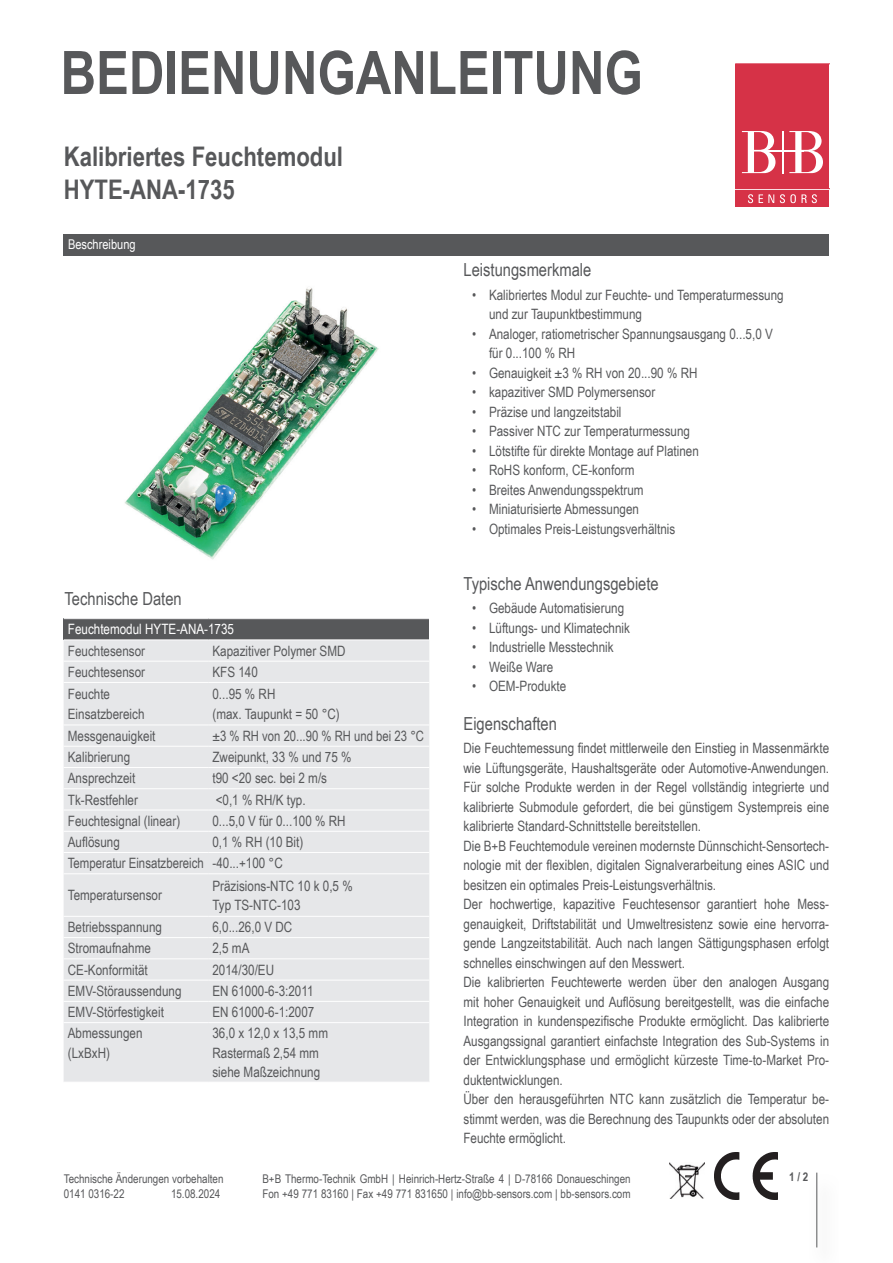
<style>
.page{position:relative;width:893px;height:1263px;background:#fff}
.page>*{position:absolute;margin:0;border:0;box-sizing:border-box;transform-origin:0 0}
.t1{font:700 60px "Arial Narrow";color:#57585a}
.t2{font:700 27px/32.4px "Arial Narrow";color:#57585a}
.t3{font:18px "Arial Narrow";color:#57585a}
.t4{font:14.25px/19.5px "Arial Narrow";color:#57585a}
.t5{font:14.25px "Arial Narrow";color:#fff}
.t6{font:13.5px "Arial Narrow";color:#fff}
.t7{font:12px/15px "Arial Narrow";color:#57585a}
.t8{font:700 12px "Arial Narrow";color:#57585a}
</style>
<div class="page">
<div style="left:64px;top:234px;width:765px;height:21px;background:#57585a"></div>
<div style="left:64px;top:619px;width:365px;height:21px;background:#57585a"></div>
<div style="left:64px;top:640px;width:365px;height:442px;background:#e6e7e9"></div>
<hr style="left:64px;top:639px;width:144px;height:1px;background:#fff">
<hr style="left:208px;top:639px;width:221px;height:1px;background:#fff">
<hr style="left:64px;top:661px;width:144px;height:1px;background:#fff">
<hr style="left:64px;top:682px;width:144px;height:1px;background:#fff">
<hr style="left:64px;top:724px;width:144px;height:1px;background:#fff">
<hr style="left:64px;top:746px;width:144px;height:1px;background:#fff">
<hr style="left:64px;top:767px;width:144px;height:1px;background:#fff">
<hr style="left:64px;top:788px;width:144px;height:1px;background:#fff">
<hr style="left:64px;top:810px;width:144px;height:1px;background:#fff">
<hr style="left:64px;top:831px;width:144px;height:1px;background:#fff">
<hr style="left:64px;top:852px;width:144px;height:1px;background:#fff">
<hr style="left:64px;top:873px;width:144px;height:1px;background:#fff">
<hr style="left:64px;top:916px;width:144px;height:1px;background:#fff">
<hr style="left:64px;top:937px;width:144px;height:1px;background:#fff">
<hr style="left:64px;top:958px;width:144px;height:1px;background:#fff">
<hr style="left:64px;top:980px;width:144px;height:1px;background:#fff">
<hr style="left:64px;top:1001px;width:144px;height:1px;background:#fff">
<hr style="left:64px;top:1022px;width:144px;height:1px;background:#fff">
<hr style="left:208px;top:661px;width:221px;height:1px;background:#fff">
<hr style="left:208px;top:682px;width:221px;height:1px;background:#fff">
<hr style="left:208px;top:724px;width:221px;height:1px;background:#fff">
<hr style="left:208px;top:746px;width:221px;height:1px;background:#fff">
<hr style="left:208px;top:767px;width:221px;height:1px;background:#fff">
<hr style="left:208px;top:788px;width:221px;height:1px;background:#fff">
<hr style="left:208px;top:810px;width:221px;height:1px;background:#fff">
<hr style="left:208px;top:831px;width:221px;height:1px;background:#fff">
<hr style="left:208px;top:852px;width:221px;height:1px;background:#fff">
<hr style="left:208px;top:873px;width:221px;height:1px;background:#fff">
<hr style="left:208px;top:916px;width:221px;height:1px;background:#fff">
<hr style="left:208px;top:937px;width:221px;height:1px;background:#fff">
<hr style="left:208px;top:958px;width:221px;height:1px;background:#fff">
<hr style="left:208px;top:980px;width:221px;height:1px;background:#fff">
<hr style="left:208px;top:1001px;width:221px;height:1px;background:#fff">
<hr style="left:208px;top:1022px;width:221px;height:1px;background:#fff">
<img style="left:124px;top:288px;width:255px;height:272px">
<div style="left:736px;top:190px;width:93px;height:17px;background:#d63247"></div>
<svg style="left:736px;top:64px;width:93px;height:139px"></svg>
<img style="left:816px;top:1175px;width:2px;height:73px">
<hr style="left:816px;top:1172px;width:1px;height:75px;background:#57585a">
<img style="left:715px;top:1152px;width:62px;height:47px">
<img style="left:670px;top:1162px;width:35px;height:36px">
<h1 class="t1" style="left:61px;top:27px;width:584px">BEDIENUNGANLEITUNG</h1>
<h2 class="t2" style="left:64px;top:139px;width:281px">Kalibriertes Feuchtemodul<br>HYTE-ANA-1735</h2>
<p class="t6" style="left:68px;top:235px;width:69px">Beschreibung</p>
<p class="t3" style="left:64px;top:585px;width:119px">Technische Daten</p>
<p class="t5" style="left:68px;top:619px;width:168px">Feuchtemodul HYTE-ANA-1735</p>
<p class="t4" style="left:68px;top:640px;width:79px">Feuchtesensor</p>
<p class="t4" style="left:212px;top:640px;width:135px">Kapazitiver Polymer SMD</p>
<p class="t4" style="left:68px;top:662px;width:79px">Feuchtesensor</p>
<p class="t4" style="left:212px;top:662px;width:47px">KFS 140</p>
<p class="t4" style="left:68px;top:684px;width:78px">Feuchte<br>Einsatzbereich</p>
<p class="t4" style="left:212px;top:684px;width:129px">0...95 % RH<br>(max. Taupunkt = 50 °C)</p>
<p class="t4" style="left:68px;top:725px;width:89px">Messgenauigkeit</p>
<p class="t4" style="left:212px;top:725px;width:213px">±3 % RH von 20...90 % RH und bei 23 °C</p>
<p class="t4" style="left:68px;top:747px;width:64px">Kalibrierung</p>
<p class="t4" style="left:212px;top:747px;width:141px">Zweipunkt, 33 % und 75 %</p>
<p class="t4" style="left:68px;top:768px;width:69px">Ansprechzeit</p>
<p class="t4" style="left:212px;top:768px;width:116px">t90 &lt;20 sec. bei 2 m/s</p>
<p class="t4" style="left:68px;top:789px;width:72px">Tk-Restfehler</p>
<p class="t4" style="left:216px;top:789px;width:91px">&lt;0,1 % RH/K typ.</p>
<p class="t4" style="left:68px;top:810px;width:114px">Feuchtesignal (linear)</p>
<p class="t4" style="left:212px;top:810px;width:135px">0...5,0 V für 0...100 % RH</p>
<p class="t4" style="left:68px;top:832px;width:53px">Auflösung</p>
<p class="t4" style="left:68px;top:831px;width:237px;line-height:21.3px;text-indent:145px">0,1 % RH (10 Bit)<br>Temperatur Einsatzbereich -40...+100 °C</p>
<p class="t4" style="left:68px;top:885px;width:96px">Temperatursensor</p>
<p class="t4" style="left:212px;top:875px;width:142px">Präzisions-NTC 10 k 0,5 %<br>Typ TS-NTC-103</p>
<p class="t4" style="left:68px;top:917px;width:96px">Betriebsspannung</p>
<p class="t4" style="left:212px;top:917px;width:81px">6,0...26,0 V DC</p>
<p class="t4" style="left:68px;top:938px;width:85px">Stromaufnahme</p>
<p class="t4" style="left:212px;top:938px;width:39px">2,5 mA</p>
<p class="t4" style="left:68px;top:959px;width:81px">CE-Konformität</p>
<p class="t4" style="left:212px;top:959px;width:63px">2014/30/EU</p>
<p class="t4" style="left:68px;top:981px;width:115px">EMV-Störaussendung</p>
<p class="t4" style="left:212px;top:981px;width:103px">EN 61000-6-3:2011</p>
<p class="t4" style="left:68px;top:1002px;width:98px">EMV-Störfestigkeit</p>
<p class="t4" style="left:212px;top:1002px;width:103px">EN 61000-6-1:2007</p>
<p class="t4" style="left:68px;top:1023px;width:76px">Abmessungen (LxBxH)</p>
<p class="t4" style="left:212px;top:1023px;width:117px">36,0 x 12,0 x 13,5 mm<br>Rastermaß 2,54 mm siehe Maßzeichnung</p>
<p class="t3" style="left:463px;top:256px;width:129px">Leistungsmerkmale</p>
<p class="t4" style="left:489px;top:284px;width:296px;text-indent:-17px">• Kalibriertes Modul zur Feuchte- und Temperaturmessung und zur Taupunktbestimmung</p>
<p class="t4" style="left:489px;top:323px;width:285px;text-indent:-17px">• Analoger, ratiometrischer Spannungsausgang 0...5,0 V für 0...100 % RH</p>
<p class="t4" style="left:472px;top:362px;width:227px">• Genauigkeit ±3 % RH von 20...90 % RH</p>
<p class="t4" style="left:472px;top:382px;width:185px">• kapazitiver SMD Polymersensor</p>
<p class="t4" style="left:472px;top:401px;width:151px">• Präzise und langzeitstabil</p>
<p class="t4" style="left:472px;top:421px;width:220px">• Passiver NTC zur Temperaturmessung</p>
<p class="t4" style="left:472px;top:440px;width:228px">• Lötstifte für direkte Montage auf Platinen</p>
<p class="t4" style="left:472px;top:460px;width:164px">• RoHS konform, CE-konform</p>
<p class="t4" style="left:472px;top:479px;width:173px">• Breites Anwendungsspektrum</p>
<p class="t4" style="left:472px;top:499px;width:169px">• Miniaturisierte Abmessungen</p>
<p class="t4" style="left:472px;top:518px;width:205px">• Optimales Preis-Leistungsverhältnis</p>
<p class="t3" style="left:463px;top:570px;width:197px">Typische Anwendungsgebiete</p>
<p class="t4" style="left:472px;top:598px;width:154px">• Gebäude Automatisierung</p>
<p class="t4" style="left:472px;top:618px;width:159px">• Lüftungs- und Klimatechnik</p>
<p class="t4" style="left:472px;top:637px;width:143px">• Industrielle Messtechnik</p>
<p class="t4" style="left:472px;top:657px;width:83px">• Weiße Ware</p>
<p class="t4" style="left:472px;top:676px;width:96px">• OEM-Produkte</p>
<p class="t3" style="left:463px;top:710px;width:95px">Eigenschaften</p>
<p class="t4" style="left:463px;top:738px;width:367px">Die Feuchtemessung findet mittlerweile den Einstieg in Massenmärkte wie Lüftungsgeräte, Haushaltsgeräte oder Automotive-Anwendungen.<br>Für solche Produkte werden in der Regel vollständig integrierte und kalibrierte Submodule gefordert, die bei günstigem Systempreis eine kalibrierte Standard-Schnittstelle bereitstellen.<br>Die B+B Feuchtemodule vereinen modernste Dünnschicht-Sensortech&shy;nologie mit der flexiblen, digitalen Signalverarbeitung eines ASIC und besitzen ein optimales Preis-Leistungsverhältnis.<br>Der hochwertige, kapazitive Feuchtesensor garantiert hohe Mess&shy;genauigkeit, Driftstabilität und Umweltresistenz sowie eine hervorra&shy;gende Langzeitstabilität. Auch nach langen Sättigungsphasen erfolgt schnelles einschwingen auf den Messwert.<br>Die kalibrierten Feuchtewerte werden über den analogen Ausgang mit hoher Genauigkeit und Auflösung bereitgestellt, was die einfache Integration in kundenspezifische Produkte ermöglicht. Das kalibrierte Ausgangssignal garantiert einfachste Integration des Sub-Systems in der Entwicklungsphase und ermöglicht kürzeste Time-to-Market Pro&shy;duktentwicklungen.<br>Über den herausgeführten NTC kann zusätzlich die Temperatur be&shy;stimmt werden, was die Berechnung des Taupunkts oder der absoluten Feuchte ermöglicht.</p>
<p class="t7" style="left:64px;top:1171px;width:161px">Technische Änderungen vorbehalten<br>0141 0316-22</p>
<p class="t7" style="left:171px;top:1186px;width:51px">15.08.2024</p>
<p class="t7" style="left:262px;top:1171px;width:370px">B+B Thermo-Technik GmbH | Heinrich-Hertz-Straße 4 | D-78166 Donaueschingen<br>Fon +49 771 83160 | Fax +49 771 831650 | info@bb-sensors.com | bb-sensors.com</p>
<p class="t8" style="left:789px;top:1167px;width:21px">1 / 2</p>
</div>
